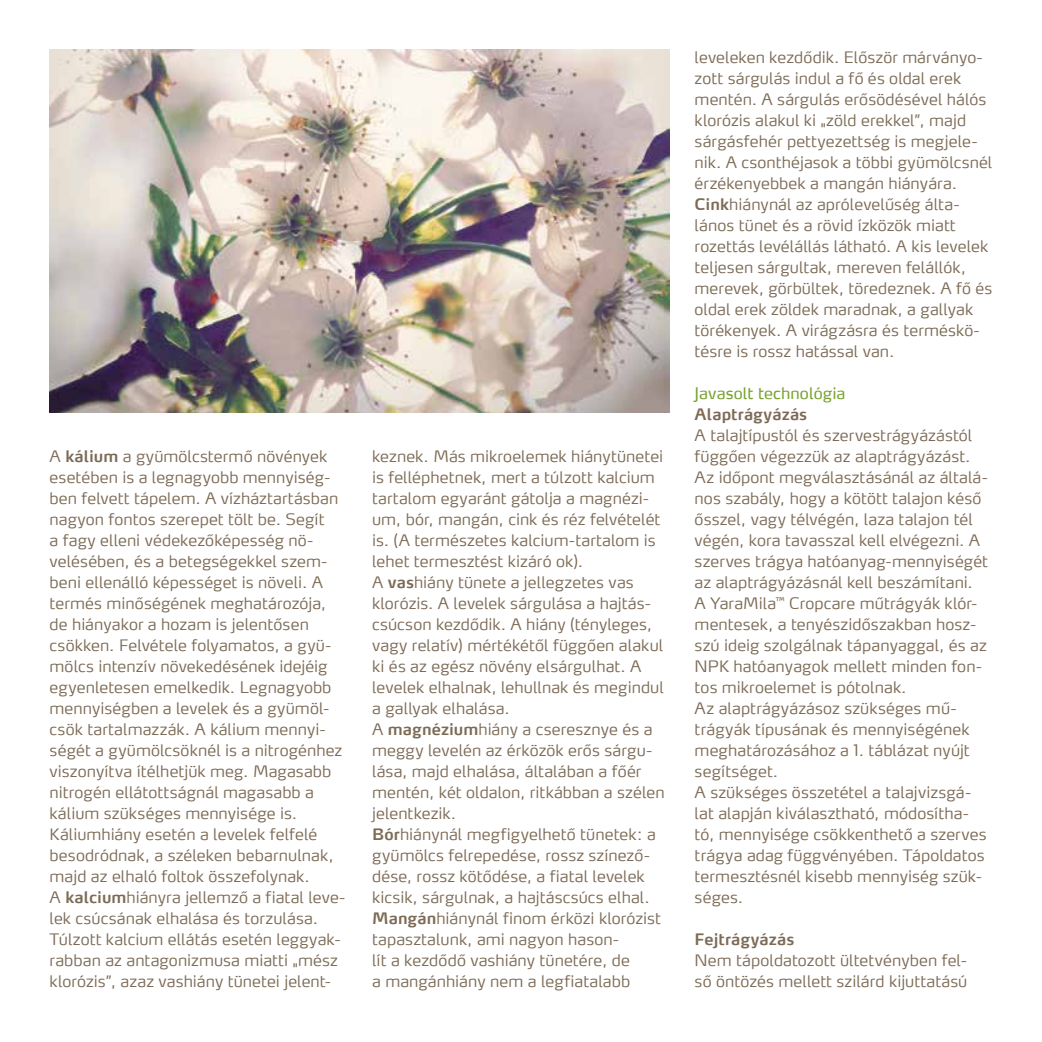
<style>
.page{position:relative;width:1042px;height:1042px;background:#fff}
.page>*{position:absolute;margin:0;border:0;box-sizing:border-box;transform-origin:0 0}
.t1{font:300 15.75px/21px "Max CELF";letter-spacing:.005em;color:#7c6a55}
.t2{font:600 15.75px "Max CELF";letter-spacing:.01em;color:#7c6a55}
.t3{font:15.75px "Max CELF";letter-spacing:.005em;color:#78a22f}
.s1{font-weight:600}
</style>
<div class="page">
<img style="left:50px;top:50px;width:620px;height:363px">
<p class="t1" style="left:50px;top:445px;width:297px">A <span class="s1">kálium</span> a gyümölcstermő növények esetében is a legnagyobb mennyiség&shy;ben felvett tápelem. A vízháztartásban nagyon fontos szerepet tölt be. Segít<br>a fagy elleni védekezőképesség nö&shy;velésében, és a betegségekkel szem&shy;beni ellenálló képességet is növeli. A termés minőségének meghatározója, de hiányakor a hozam is jelentősen csökken. Felvétele folyamatos, a gyü&shy;mölcs intenzív növekedésének idejéig egyenletesen emelkedik. Legnagyobb mennyiségben a levelek és a gyümöl&shy;csök tartalmazzák. A kálium mennyi&shy;ségét a gyümölcsöknél is a nitrogénhez viszonyítva ítélhetjük meg. Magasabb nitrogén ellátottságnál magasabb a kálium szükséges mennyisége is.<br>Káliumhiány esetén a levelek felfelé besodródnak, a széleken bebarnulnak, majd az elhaló foltok összefolynak.<br>A <span class="s1">kalcium</span>hiányra jellemző a fiatal leve&shy;lek csúcsának elhalása és torzulása.<br>Túlzott kalcium ellátás esetén leggyak&shy;rabban az antagonizmusa miatti „mész klorózis”, azaz vashiány tünetei jelent-</p>
<p class="t1" style="left:372px;top:445px;width:294px">keznek. Más mikroelemek hiánytünetei is felléphetnek, mert a túlzott kalcium tartalom egyaránt gátolja a magnézi&shy;um, bór, mangán, cink és réz felvételét is. (A természetes kalcium-tartalom is lehet termesztést kizáró ok).<br>A <span class="s1">vas</span>hiány tünete a jellegzetes vas klorózis. A levelek sárgulása a hajtás&shy;csúcson kezdődik. A hiány (tényleges, vagy relatív) mértékétől függően alakul ki és az egész növény elsárgulhat. A levelek elhalnak, lehullnak és megindul a gallyak elhalása.<br>A <span class="s1">magnézium</span>hiány a cseresznye és a meggy levelén az érközök erős sárgu&shy;lása, majd elhalása, általában a főér mentén, két oldalon, ritkábban a szélen jelentkezik.<br><span class="s1">Bór</span>hiánynál megfigyelhető tünetek: a gyümölcs felrepedése, rossz színező&shy;dése, rossz kötődése, a fiatal levelek kicsik, sárgulnak, a hajtáscsúcs elhal.<br><span class="s1">Mangán</span>hiánynál finom érközi klorózist tapasztalunk, ami nagyon hason-<br>lít a kezdődő vashiány tünetére, de<br>a mangánhiány nem a legfiatalabb</p>
<p class="t1" style="left:694px;top:46px;width:299px">leveleken kezdődik. Először márványo&shy;zott sárgulás indul a fő és oldal erek mentén. A sárgulás erősödésével hálós klorózis alakul ki „zöld erekkel”, majd sárgásfehér pettyezettség is megjele&shy;nik. A csonthéjasok a többi gyümölcsnél érzékenyebbek a mangán hiányára.<br><span class="s1">Cink</span>hiánynál az aprólevelűség álta&shy;lános tünet és a rövid ízközök miatt rozettás levélállás látható. A kis levelek teljesen sárgultak, mereven felállók, merevek, görbültek, töredeznek. A fő és oldal erek zöldek maradnak, a gallyak törékenyek. A virágzásra és terméskö&shy;tésre is rossz hatással van.</p>
<p class="t3" style="left:694px;top:383px;width:152px">Javasolt technológia</p>
<p class="t2" style="left:694px;top:404px;width:114px">Alaptrágyázás</p>
<p class="t1" style="left:694px;top:424px;width:295px">A talajtípustól és szervestrágyázástól függően végezzük az alaptrágyázást.<br>Az időpont megválasztásánál az általá&shy;nos szabály, hogy a kötött talajon késő ősszel, vagy télvégén, laza talajon tél végén, kora tavasszal kell elvégezni. A szerves trágya hatóanyag-mennyiségét az alaptrágyázásnál kell beszámítani.<br>A YaraMila<sup>™</sup> Cropcare műtrágyák klór&shy;mentesek, a tenyészidőszakban hos - szú ideig szolgálnak tápanyaggal, és az NPK hatóanyagok mellett minden fon&shy;tos mikroelemet is pótolnak.<br>Az alaptrágyázásoz szükséges mű&shy;trágyák típusának és mennyiségének meghatározásához a 1. táblázat nyújt segítséget.<br>A szükséges összetétel a talajvizsgá&shy;lat alapján kiválasztható, módosítha&shy;tó, mennyisége csökkenthető a szerves trágya adag függvényében. Tápoldatos termesztésnél kisebb mennyiség szük&shy;séges.</p>
<p class="t2" style="left:694px;top:929px;width:101px">Fejtrágyázás</p>
<p class="t1" style="left:694px;top:949px;width:274px">Nem tápoldatozott ültetvényben fel&shy;ső öntözés mellett szilárd kijuttatású</p>
</div>
